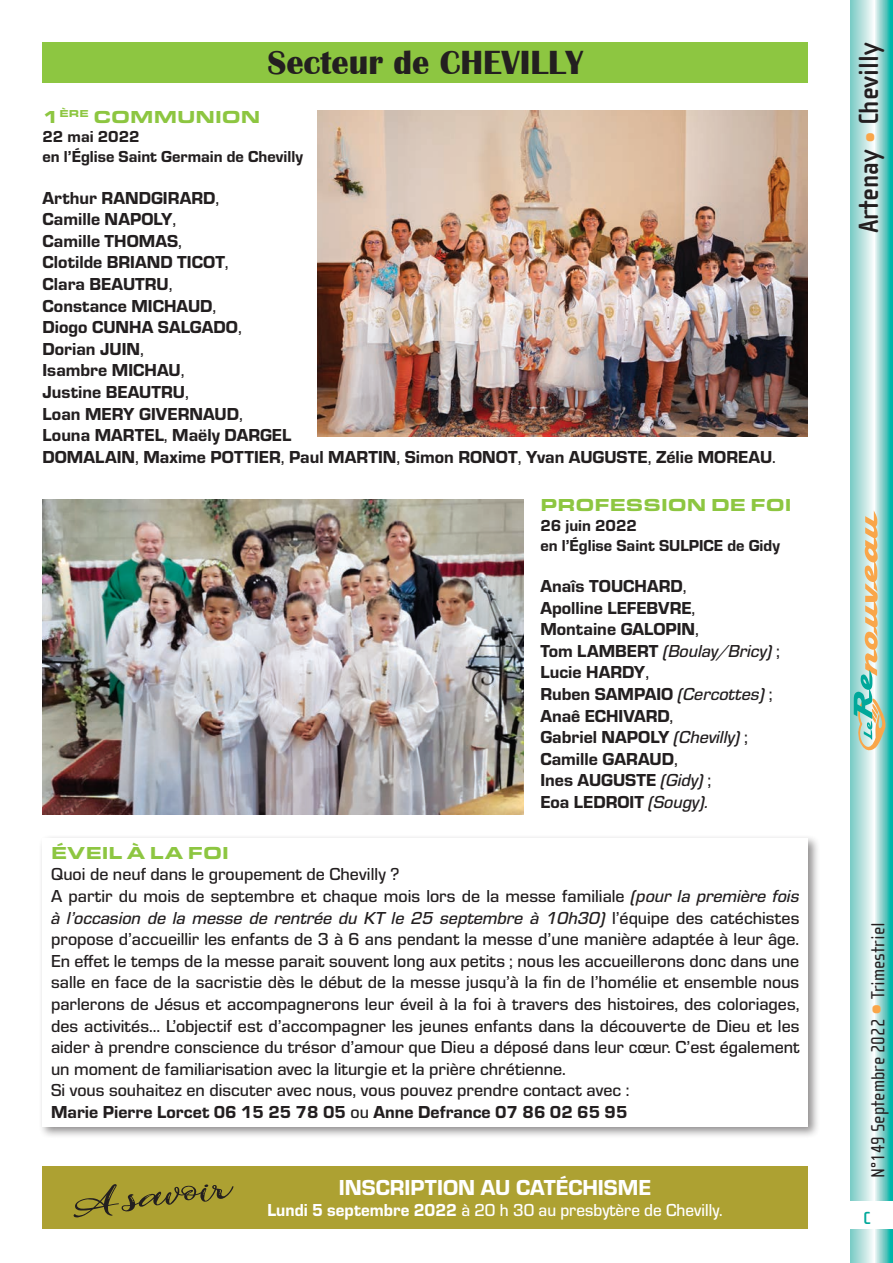
<style>
.page{position:relative;width:893px;height:1263px;background:#fff}
.page>*{position:absolute;margin:0;border:0;box-sizing:border-box;transform-origin:0 0}
.t1{font:36.3px "Vicky Cinthia Personal Use";color:#231f20;scale:1.59 1}
.t2{font:700 34.5px "Britannic";color:#231f20}
.t3{font:700 28.5px "Cholla Sans OT";color:#231f20}
.t4{font:22.5px "Eurostile Hea";color:#fff}
.t5{font:19.5px "Cholla Sans OT";color:#231f20}
.t6{font:500 18px/21.6px "Eurostile";color:#231f20}
.t7{font:18px/21.6px "Eurostile Hea";color:#231f20}
.t8{font:18px "Eurostile Med Ita";color:#231f20}
.t9{font:500 18px "Eurostile";color:#fff;scale:.95 1}
.t10{font:900 18px "Eurostile Ext";color:#8dc641}
.t11{font:700 18px "Cholla Sans OT";color:#00a89a}
.t12{font:16.5px/19.8px "Eurostile Hea";color:#231f20}
.s1{font-family:"Eurostile";font-weight:500}
.s2{font-family:"Eurostile Hea"}
.s3{font-family:"Eurostile Med Ita"}
.s4{font-family:"Eurostile Med Ita";font-weight:400}
.s5{font-family:"Eurostile Hea";font-weight:400}
.s6{color:#f9a64a}
.s7{font-weight:700;font-size:28.5px;color:#f9a64a}
</style>
<div class="page">
<svg style="left:850px;top:0;width:43px;height:1263px;background:#95d9d4"></svg>
<svg style="left:854px;top:510px;width:33px;height:242px;background:#b0ceb8"></svg>
<div style="left:850px;top:1201px;width:43px;height:28px;background:#fff"></div>
<div style="left:43px;top:43px;width:765px;height:40px;background:#8dc641"></div>
<img style="left:318px;top:111px;width:490px;height:325px">
<img style="left:43px;top:499px;width:480px;height:315px">
<div style="left:39px;top:834px;width:781px;height:305px;background:#231f20;opacity:.5"></div>
<div style="left:43px;top:838px;width:765px;height:288px;background:#fff"></div>
<div style="left:43px;top:1167px;width:765px;height:62px;background:#ada132"></div>
<h2 class="t2" style="left:267px;top:43px;width:317px">Secteur de CHEVILLY</h2>
<p class="t10" style="left:43px;top:103px;width:219px">1<sup>ÈRE</sup> COMMUNION</p>
<p class="t12" style="left:43px;top:126px;width:262px">22 mai 2022<br>en l’Église Saint Germain de Chevilly</p>
<p class="t7" style="left:43px;top:186px;width:735px">Arthur RANDGIRARD<span class="s1">,<br></span>Camille NAPOLY<span class="s1">,<br></span>Camille THOMAS<span class="s1">,<br></span>Clotilde BRIAND TICOT<span class="s1">,<br></span>Clara BEAUTRU<span class="s1">,<br></span>Constance MICHAUD<span class="s1">,<br></span>Diogo CUNHA SALGADO<span class="s1">,<br></span>Dorian JUIN<span class="s1">,<br></span>Isambre MICHAU<span class="s1">,<br></span>Justine BEAUTRU<span class="s1">,<br></span>Loan MERY GIVERNAUD<span class="s1">,<br></span>Louna MARTEL<span class="s1">,</span> Maëly DARGEL<br>DOMALAIN<span class="s1">,</span> Maxime POTTIER<span class="s1">,</span> Paul MARTIN<span class="s1">,</span> Simon RONOT<span class="s1">,</span> Yvan AUGUSTE<span class="s1">,</span> Zélie MOREAU<span class="s1">.</span></p>
<p class="t10" style="left:540px;top:491px;width:253px">PROFESSION DE FOI</p>
<p class="t12" style="left:540px;top:514px;width:241px">26 juin 2022<br>en l’Église Saint SULPICE de Gidy</p>
<p class="t7" style="left:540px;top:574px;width:160px">Anaîs TOUCHARD<span class="s1">,<br></span>Apolline LEFEBVRE<span class="s1">,<br></span>Montaine GALOPIN<span class="s1">,</span></p>
<p class="t8" style="left:540px;top:638px;width:241px"><span class="s2">Tom LAMBERT</span> (Boulay/Bricy) <span class="s1">;</span></p>
<p class="t7" style="left:540px;top:660px;width:234px">Lucie HARDY<span class="s1">,<br></span>Ruben SAMPAIO <span class="s3">(Cercottes)</span> <span class="s1">;<br></span>Anaê ECHIVARD<span class="s1">,<br></span>Gabriel NAPOLY <span class="s3">(Chevilly)</span> <span class="s1">;<br></span>Camille GARAUD<span class="s1">,<br></span>Ines AUGUSTE <span class="s3">(Gidy)</span> <span class="s1">;<br></span>Eoa LEDROIT <span class="s3">(Sougy).</span></p>
<p class="t10" style="left:51px;top:839px;width:179px">ÉVEIL À LA FOI</p>
<p class="t6" style="left:51px;top:863px;width:750px">Quoi de neuf dans le groupement de Chevilly ?<br>A partir du mois de septembre et chaque mois lors de la messe familiale <span class="s4">(pour la première fois</span></p>
<p class="t8" style="left:51px;top:905px;width:750px">à l’occasion de la messe de rentrée du KT le 25 septembre à 10h30) <span class="s1">l’équipe des catéchistes</span></p>
<p class="t6" style="left:51px;top:927px;width:750px">propose d’accueillir les enfants de 3 à 6 ans pendant la messe d’une manière adaptée à leur âge.<br>En effet le temps de la messe parait souvent long aux petits ; nous les accueillerons donc dans une salle en face de la sacristie dès le début de la messe jusqu’à la fin de l’homélie et ensemble nous parlerons de Jésus et accompagnerons leur éveil à la foi à travers des histoires, des coloriages, des activités… L’objectif est d’accompagner les jeunes enfants dans la découverte de Dieu et les aider à prendre conscience du trésor d’amour que Dieu a déposé dans leur cœur. C’est également un moment de familiarisation avec la liturgie et la prière chrétienne.<br>Si vous souhaitez en discuter avec nous, vous pouvez prendre contact avec :</p>
<p class="t7" style="left:51px;top:1100px;width:578px">Marie Pierre Lorcet 06 15 25 78 05 <span class="s1">ou</span> Anne Defrance 07 86 02 65 95</p>
<h1 class="t1" style="left:68px;top:1184px;width:103px;rotate:-8deg">A savoir</h1>
<p class="t4" style="left:339px;top:1171px;width:314px">INSCRIPTION AU CATÉCHISME</p>
<p class="t9" style="left:267px;top:1198px;width:481px"><span class="s5">Lundi 5 septembre 2022</span> à 20 h 30 au presbytère de Chevilly.</p>
<h3 class="t3" style="left:853px;top:233px;width:192px;rotate:-90deg">Artenay <span class="s6">•</span> Chevilly</h3>
<p class="t5" style="left:867px;top:1178px;width:257px;rotate:-90deg">N°149 Septembre 2022 <span class="s7">•</span> Trimestriel</p>
<p class="t11" style="left:863px;top:1208px;width:9px">C</p>
</div>
